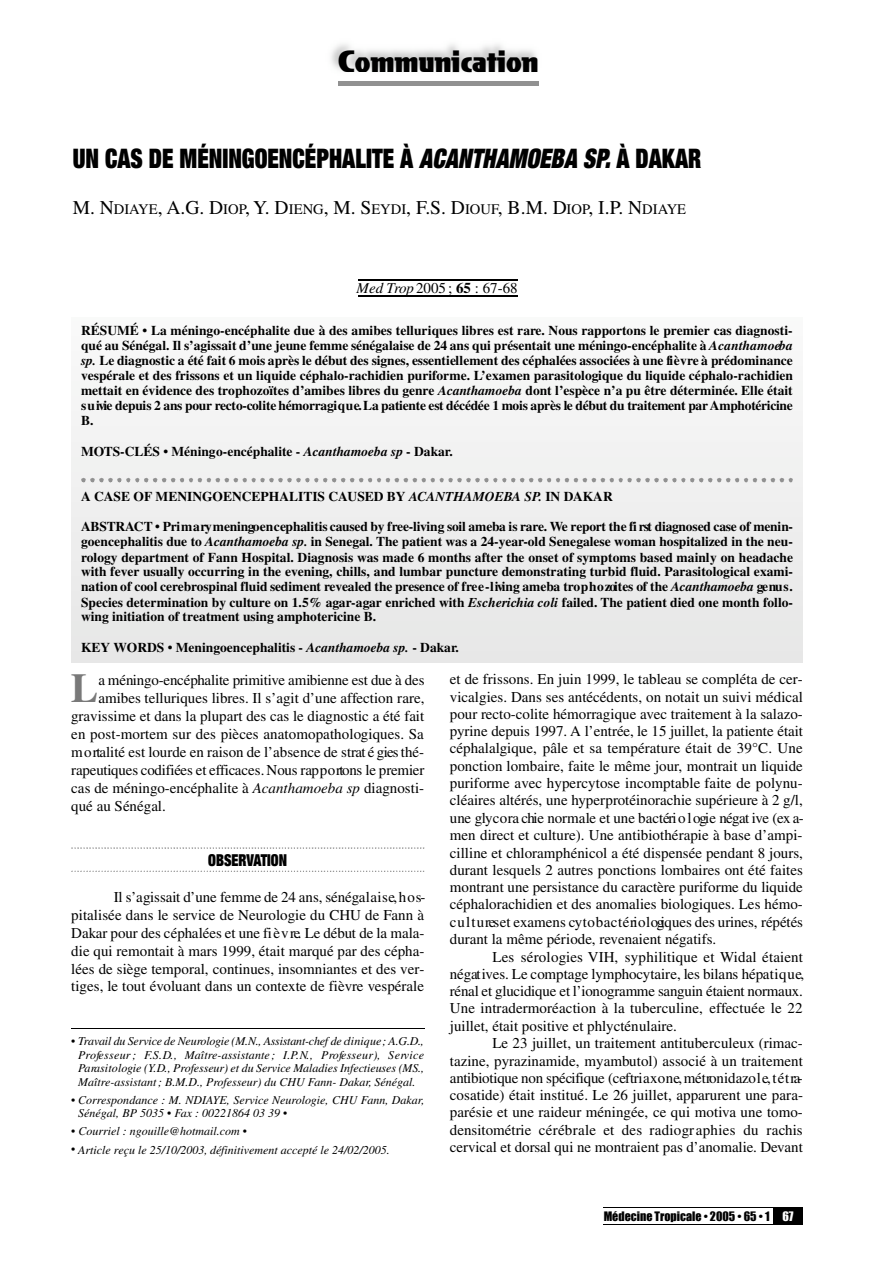
<style>
.page{position:relative;width:893px;height:1263px;background:#fff}
.page>*{position:absolute;margin:0;border:0;box-sizing:border-box;transform-origin:0 0}
.t1{font:700 40.95px "Times";color:#797979}
.t2{font:900 expanded 27px "Helvetica Neue";color:#000;scale:.85 1}
.t3{font:27px "Freshet";color:#000}
.t4{font:19.5px "Times";color:#000}
.t5{font:900 expanded 16.5px "Helvetica Neue";color:#000;scale:.85 1}
.t6{font:15px/17.4px "Times";color:#000;text-align:justify}
.t7{font:700 13.5px/15px "Times";color:#000;text-align:justify}
.t8{font:italic 12px/13.5px "Times";color:#000;text-align:center}
.t9{font:12px "Impact";color:#000}
.s1{font-style:italic}
.s2{font-size:14.55px}
.s3{font-weight:700}
.s4{color:#fff}
</style>
<div class="page">
<hr style="left:338px;top:81px;width:201px;height:4px;background:#919191">
<hr style="left:603px;top:1207px;width:199px;height:1px;background:#000">
<hr style="left:603px;top:1224px;width:199px;height:1px;background:#000">
<div style="left:773px;top:1208px;width:29px;height:17px;background:#000"></div>
<svg style="left:71px;top:847px;width:353px;height:2px"></svg>
<svg style="left:71px;top:870px;width:353px;height:2px"></svg>
<svg style="left:81px;top:478px;width:711px;height:4px"></svg>
<hr style="left:71px;top:1028px;width:353px;height:1px;background:#000">
<hr style="left:358px;top:279px;width:159px;height:1px;background:#000">
<hr style="left:358px;top:296px;width:159px;height:1px;background:#000">
<h2 class="t3" style="left:338px;top:44px;width:202px">Communication</h2>
<h2 class="t2" style="left:73px;top:149px;width:741px">UN CAS DE MÉNINGOENCÉPHALITE À <span class="s1">ACANTHAMOEBA SP.</span> À DAKAR</h2>
<h3 class="t4" style="left:73px;top:200px;width:615px">M. N<span class="s2">DIAYE</span>, A.G. D<span class="s2">IOP</span>, Y. D<span class="s2">IENG</span>, M. S<span class="s2">EYDI</span>, F.S. D<span class="s2">IOUF</span>, B.M. D<span class="s2">IOP</span>, I.P. N<span class="s2">DIAYE</span></h3>
<p class="t6" style="left:356px;top:280px;width:162px"><span class="s1">Med Trop</span> 2005 ; <span class="s3">65</span> : 67-68</p>
<p class="t7" style="left:81px;top:324px;width:713px">RÉSUMÉ • La méningo-encéphalite due à des amibes telluriques libres est rare. Nous rapportons le premier cas diagnosti&shy;qué au Sénégal. Il s’agissait d’une jeune femme sénégalaise de 24 ans qui présentait une méningo-encéphalite à <span class="s1">A c a n th a m o eb a sp.</span> Le diagnostic a été fait 6 mois après le début des signes, essentiellement des céphalées associées à une fiè v re à prédominance vespérale et des frissons et un liquide céphalo-rachidien puriforme. L’examen parasitologique du liquide céphalo-rachidien mettait en évidence des trophozoïtes d’amibes libres du genre <span class="s1">Acanthamoeba</span> dont l’espèce n’a pu être déterminée. Elle était s u ivie depuis 2 ans pour recto-colitehémorragiq u e.La patiente est décédée 1 mois après le début du traitement par A m p h o té ric in e B.</p>
<p class="t7" style="left:81px;top:446px;width:373px">MOTS-CLÉS • Méningo-encéphalite - <span class="s1">Acanthamoeba sp</span> - Dakar.</p>
<p class="t7" style="left:81px;top:491px;width:533px">A CASE OF MENINGOENCEPHALITIS CAUSED BY <span class="s1">ACANTHAMOEBA SP.</span> IN DAKAR</p>
<p class="t7" style="left:81px;top:521px;width:713px">A B S T R ACT • Pri m a rymeningo e n c ephalitis caused by fre e -living soil ameba is ra re. We rep o rt the fi rst diagnosed case of menin&shy;goencephalitis due to <span class="s1">Acanthamoeba sp.</span> in Senegal. The patient was a 24-year-old Senegalese woman hospitalized in the neu&shy;rology department of Fann Hospital. Diagnosis was made 6 months after the onset of symptoms based mainly on headache with fever usually occurring in the evening, chills, and lumbar puncture demonstrating turbid fluid. Parasitological exami&shy;n ation of cool cereb rospinal fluid sediment revealed the presence of fre e - l iving ameba tro p h o zoites of the <span class="s1">A c a n th a m o eb a</span> ge nu s .<br>Species determination by culture on 1.5% agar-agar enriched with <span class="s1">Escherichia coli</span> failed. The patient died one month follo&shy;wing initiation of treatment using amphotericine B.</p>
<p class="t7" style="left:81px;top:641px;width:379px">KEY WORDS • Meningoencephalitis - <span class="s1">Acanthamoeba sp.</span> - Dakar.</p>
<h1 class="t1" style="left:71px;top:674px;width:29px">L</h1>
<p class="t6" style="left:98px;top:673px;width:328px">a méningo-encéphalite prim itive amibienne est due à des</p>
<p class="t6" style="left:98px;top:691px;width:327px">amibes telluriques libres. Il s’agit d’une affection rare,</p>
<p class="t6" style="left:71px;top:709px;width:354px">gravissime et dans la plupart des cas le diagnostic a été fait</p>
<p class="t6" style="left:71px;top:727px;width:354px">en post-mortem sur des pièces anatomopathologiques. Sa</p>
<p class="t6" style="left:71px;top:744px;width:354px">m o rtalité est lourde en raison de l’absence de strat é gies thé-</p>
<p class="t6" style="left:71px;top:762px;width:354px">rapeutiques codifiées et efficaces. Nous rap p o rtons le pre m ie r</p>
<p class="t6" style="left:71px;top:780px;width:354px">cas de méningo-encéphalite à <span class="s1">Acanthamoeba sp</span> diagnosti-</p>
<p class="t6" style="left:71px;top:798px;width:96px">qué au Sénégal.</p>
<p class="t5" style="left:208px;top:854px;width:94px">OBSERVATION</p>
<p class="t6" style="left:71px;top:889px;width:355px;line-height:18px;text-indent:42px">Il s’agissait d’une femme de 24 ans, s é n é ga la is e,h o s&shy;pitalisée dans le service de Neurologie du CHU de Fann à Dakar pour des céphalées et une fi è v re. Le début de la mala&shy;die qui remontait à mars 1999, était marqué par des cépha&shy;lées de siège temporal, continues, insomniantes et des ver&shy;tiges, le tout évoluant dans un contexte de fièvre vespérale</p>
<p class="t8" style="left:71px;top:1036px;width:354px">• Travail du Service de Neuro logie (M.N., A s s is ta n t-chef de clin iq u e; A .G.D., P ro fe s s e u r ; F.S.D., M a ître -a s s is ta n te ; I.P.N., P ro fe s s e u r ) , S e rv ic e Pa ra s ito logie (Y.D., P ro fesseur) et du Service Maladies Infectieuses (MS., Maître-assistant; B.M.D., Professeur) du CHU Fann- Dakar, Sénégal.</p>
<p class="t8" style="left:78px;top:1094px;width:348px;text-align:left;text-indent:-7px">• Correspondance : M. NDIAYE, Service Neurologie, CHU Fann, Dakar,<br>Sénégal, BP 5035 • Fax : 00221864 03 39 •</p>
<p class="t8" style="left:71px;top:1125px;width:177px">• Courriel : ngouille@hotmail.com •</p>
<p class="t8" style="left:71px;top:1145px;width:320px">• Article reçu le 25/10/2003, définitivement accepté le 24/02/2005.</p>
<p class="t6" style="left:450px;top:672px;width:355px">et de frissons. En juin 1999, le tableau se compléta de cer&shy;vicalgies. Dans ses antécédents, on notait un suivi médical pour recto-colite hémorragique avec traitement à la salazo&shy;pyrine depuis 1997. A l’entrée, le 15 juillet, la patiente était céphalalgique, pâle et sa température était de 39°C. Une ponction lombaire, faite le même jour, montrait un liquide puriforme avec hypercytose incomptable faite de polynu&shy;cléaires altérés, une hyperprotéinorachie supérieure à 2 g/l, une gly c o ra chie normale et une bactéri o l ogie négat ive (ex a&shy;men direct et culture). Une antibiothérapie à base d’ampi&shy;cilline et chloramphénicol a été dispensée pendant 8 jours, durant lesquels 2 autres ponctions lombaires ont été faites montrant une persistance du caractère puriforme du liquide céphalorachidien et des anomalies biologiques. Les hémo&shy;c u l t u reset examens cy to b a c té rio logiques des urin e s , ré p é té s durant la même période, revenaient négatifs.</p>
<p class="t6" style="left:450px;top:949px;width:356px;text-indent:42px">Les sérologies VIH, syphilitique et Widal étaient n é gat ives. Le comptage ly m p h o cy ta ire, les bilans hépatiq u e, rénal et glucidique et l’ionogramme sanguin étaient norm a u x .<br>Une intradermoréaction à la tuberculine, effectuée le 22 juillet, était positive et phlycténulaire.</p>
<p class="t6" style="left:450px;top:1036px;width:354px;text-indent:42px">Le 23 juillet, un traitement antituberculeux (rimac&shy;tazine, pyrazinamide, myambutol) associé à un traitement antibiotique non spécifique (ceftria x o n e,m é tro n id a zo l e,t é t ra&shy;cosatide) était institué. Le 26 juillet, apparurent une para&shy;parésie et une raideur méningée, ce qui motiva une tomo&shy;densitométrie cérébrale et des radiographies du rachis cervical et dorsal qui ne montraient pas d’anomalie. Devant</p>
<p class="t9" style="left:603px;top:1209px;width:191px">Médecine Tropicale • 2005 • 65 • 1 <span class="s4">67</span></p>
</div>
